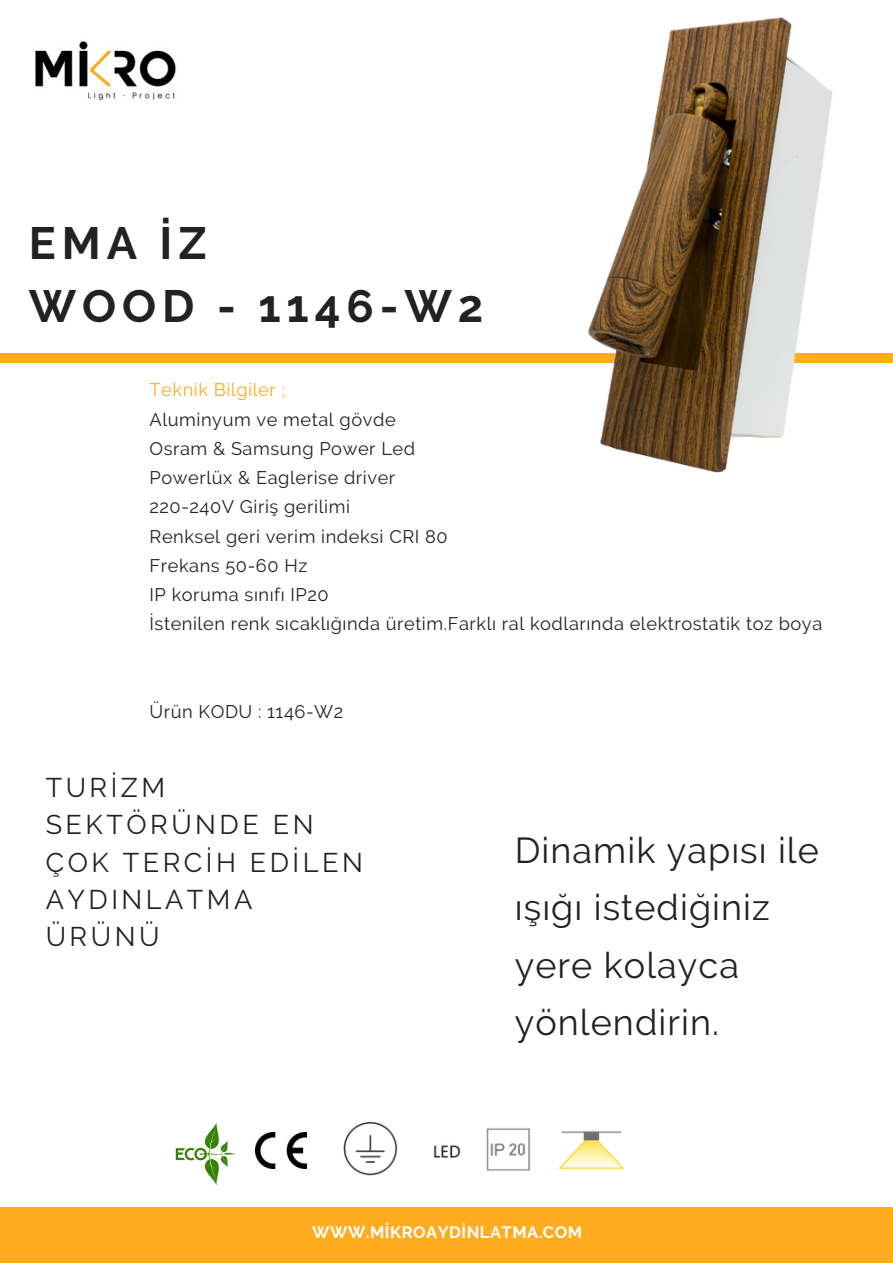
<style>
.page{position:relative;width:893px;height:1264px;background:#fff}
.page>*{position:absolute;margin:0;border:0;box-sizing:border-box;transform-origin:0 0}
.t1{font:700 45.15px/63px "Raleway";letter-spacing:.13em;color:#222}
.t2{font:36px/57.3px "Raleway";letter-spacing:.03em;color:#222}
.t3{font:27px/37px "Raleway";letter-spacing:.13em;color:#222}
.t4{font:18.15px/29.2px "Raleway";letter-spacing:.03em;color:#222}
.t5{font:18.15px "Raleway";letter-spacing:.03em;color:#ffac1f}
.t6{font:700 16.5px "Raleway";letter-spacing:.03em;color:#fff}
</style>
<div class="page">
<div style="left:0;top:354px;width:892px;height:9px;background:#ffac1f"></div>
<div style="left:0;top:1207px;width:892px;height:55px;background:#ffac1f"></div>
<img style="left:175px;top:1122px;width:62px;height:64px">
<img style="left:255px;top:1132px;width:52px;height:36px">
<img style="left:343px;top:1121px;width:55px;height:55px">
<img style="left:433px;top:1145px;width:28px;height:13px">
<img style="left:35px;top:41px;width:141px;height:60px">
<img style="left:486px;top:1128px;width:45px;height:43px">
<img style="left:558px;top:1130px;width:67px;height:40px">
<img style="left:446px;top:17px;width:446px;height:456px">
<h1 class="t1" style="left:29px;top:211px;width:456px">EMA İZ<br>WOOD - 1146-W2</h1>
<p class="t5" style="left:149px;top:379px;width:137px">Teknik Bilgiler ;</p>
<p class="t4" style="left:149px;top:404px;width:674px">Aluminyum ve metal gövde<br>Osram &amp; Samsung Power Led<br>Powerlüx &amp; Eaglerise driver<br>220-240V Giriş gerilimi<br>Renksel geri verim indeksi CRI 80<br>Frekans 50-60 Hz<br>IP koruma sınıfı IP20<br>İstenilen renk sıcaklığında üretim.Farklı ral kodlarında elektrostatik toz boya</p>
<p class="t4" style="left:149px;top:697px;width:195px">Ürün KODU : 1146-W2</p>
<h3 class="t3" style="left:46px;top:769px;width:318px">TURİZM<br>SEKTÖRÜNDE EN<br>ÇOK TERCİH EDİLEN<br>AYDINLATMA<br>ÜRÜNÜ</h3>
<h2 class="t2" style="left:514px;top:821px;width:306px">Dinamik yapısı ile ışığı istediğiniz yere kolayca yönlendirin.</h2>
<p class="t6" style="left:312px;top:1222px;width:271px">WWW.MİKROAYDİNLATMA.COM</p>
</div>
